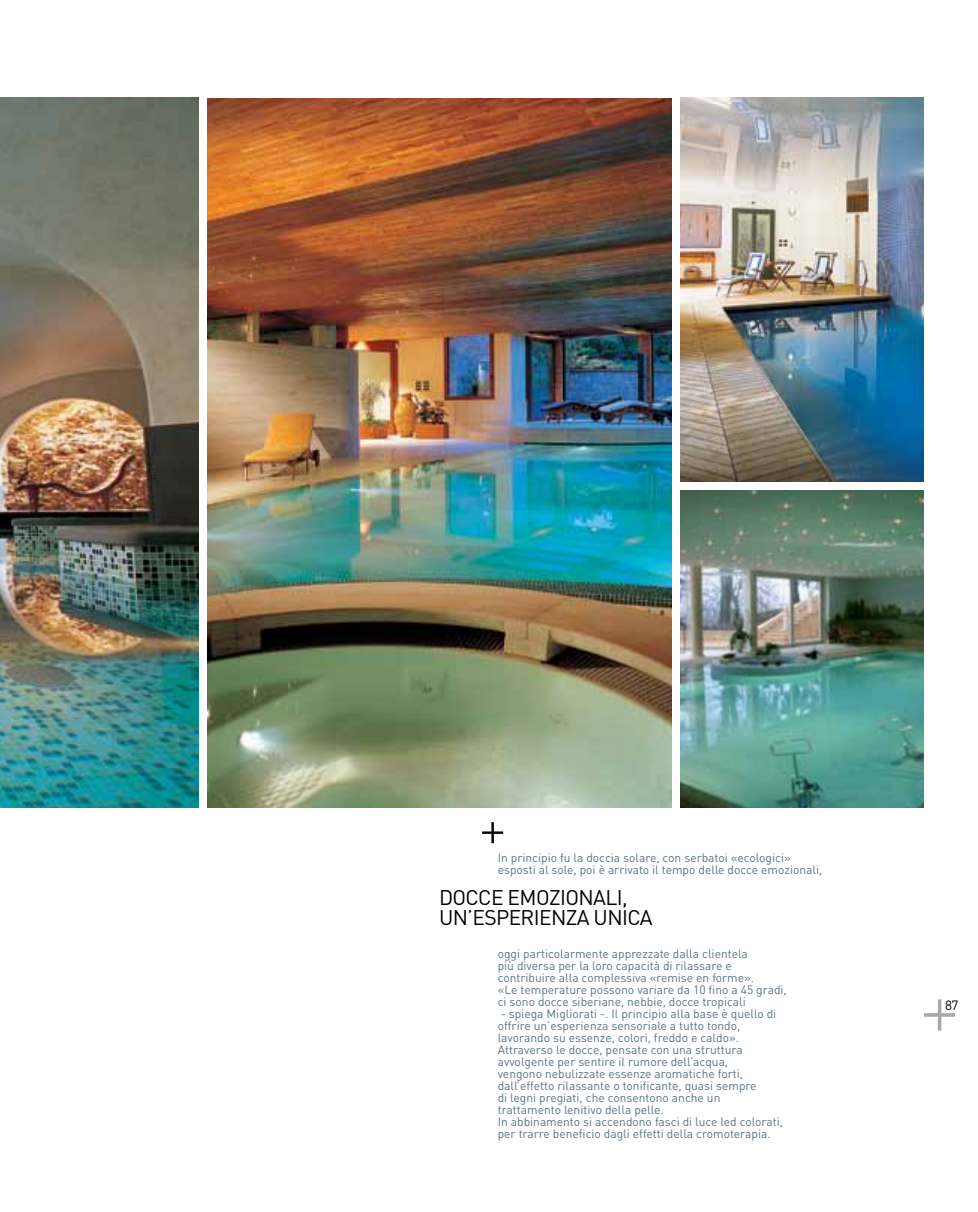
<style>
.page{position:relative;width:978px;height:1212px;background:#fff}
.page>*{position:absolute;margin:0;border:0;box-sizing:border-box;transform-origin:0 0}
.t1{font:21px "DIN";letter-spacing:-.03em;color:#000}
.t2{font:13.35px "DIN";color:#000}
.t3{font:12px "DIN";color:#567483}
</style>
<div class="page">
<svg style="left:924px;top:999px;width:31px;height:31px"></svg>
<img style="left:0;top:98px;width:198px;height:710px">
<img style="left:680px;top:490px;width:244px;height:318px">
<img style="left:680px;top:98px;width:244px;height:384px">
<img style="left:207px;top:98px;width:465px;height:710px">
<svg style="left:482px;top:822px;width:21px;height:21px"></svg>
<p class="t3" style="left:498px;top:850px;width:295px">In principio fu la doccia solare, con serbatoi «ecologici»</p>
<p class="t3" style="left:498px;top:862px;width:326px">esposti al sole, poi è arrivato il tempo delle docce emozionali,</p>
<p class="t1" style="left:439px;top:885px;width:190px">DOCCE EMOZIONALI,</p>
<p class="t1" style="left:439px;top:904px;width:215px">UN’ESPERIENZA UNICA</p>
<p class="t3" style="left:498px;top:946px;width:252px">oggi particolarmente apprezzate dalla clientela</p>
<p class="t3" style="left:498px;top:958px;width:236px">più diversa per la loro capacità di rilassare e</p>
<p class="t3" style="left:498px;top:970px;width:258px">contribuire alla complessiva «remise en forme».</p>
<p class="t3" style="left:498px;top:982px;width:291px">«Le temperature possono variare da 10 fino a 45 gradi,</p>
<p class="t3" style="left:498px;top:994px;width:250px">ci sono docce siberiane, nebbie, docce tropicali</p>
<p class="t3" style="left:501px;top:1006px;width:277px">- spiega Migliorati -. Il principio alla base è quello di</p>
<p class="t3" style="left:498px;top:1018px;width:244px">offrire un’esperienza sensoriale a tutto tondo,</p>
<p class="t3" style="left:498px;top:1030px;width:243px">lavorando su essenze, colori, freddo e caldo».</p>
<p class="t3" style="left:498px;top:1042px;width:247px">Attraverso le docce, pensate con una struttura</p>
<p class="t3" style="left:498px;top:1054px;width:232px">avvolgente per sentire il rumore dell’acqua,</p>
<p class="t3" style="left:498px;top:1066px;width:247px">vengono nebulizzate essenze aromatiche forti,</p>
<p class="t3" style="left:498px;top:1078px;width:260px">dall’effetto rilassante o tonificante, quasi sempre</p>
<p class="t3" style="left:498px;top:1090px;width:224px">di legni pregiati, che consentono anche un</p>
<p class="t3" style="left:498px;top:1102px;width:167px">trattamento lenitivo della pelle.</p>
<p class="t3" style="left:498px;top:1114px;width:287px">In abbinamento si accendono fasci di luce led colorati,</p>
<p class="t3" style="left:498px;top:1126px;width:274px">per trarre beneficio dagli effetti della cromoterapia.</p>
<p class="t2" style="left:945px;top:997px;width:15px">87</p>
</div>
